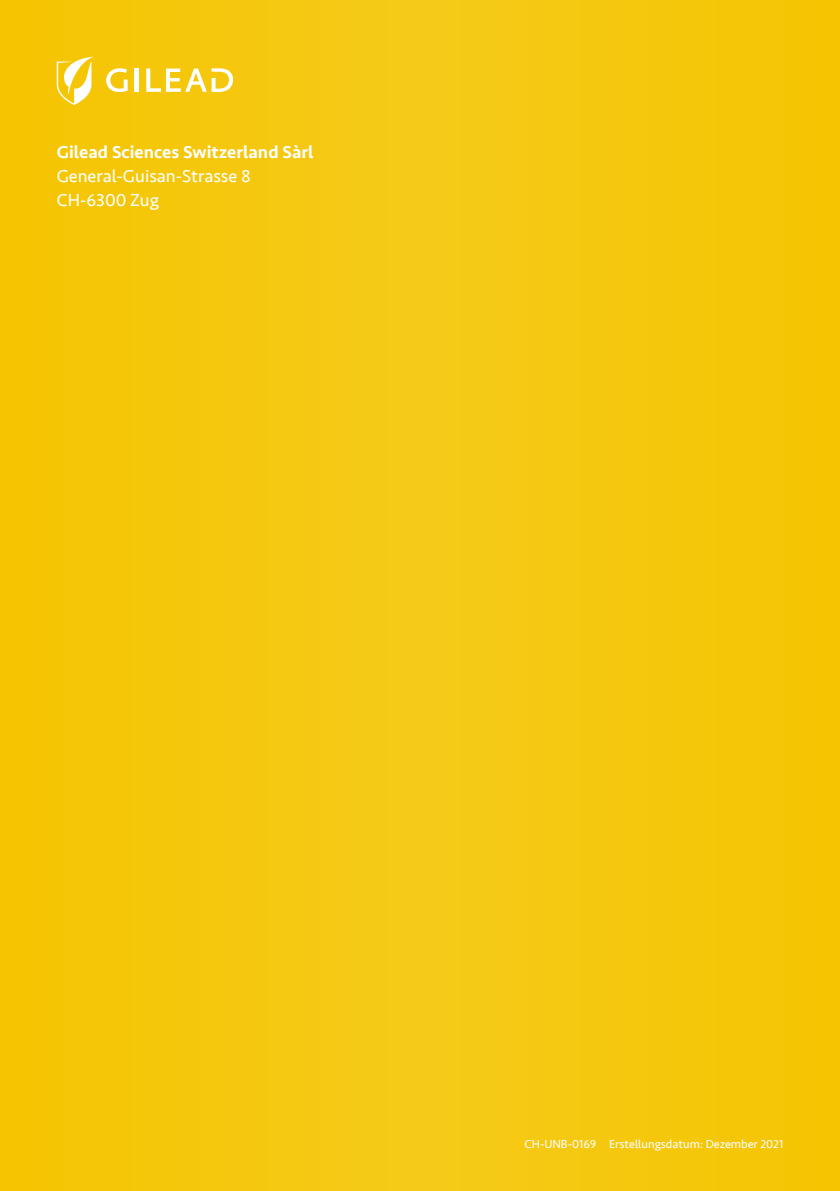
<style>
.page{position:relative;width:840px;height:1191px;background:#fff}
.page>*{position:absolute;margin:0;border:0;box-sizing:border-box;transform-origin:0 0}
.t1{font:18px/24px "Seravek";color:#fff}
.t2{font:500 18px "Seravek";color:#fff}
.t3{font:12px "Seravek";color:#fff}
</style>
<div class="page">
<div style="left:0;top:0;width:839px;height:1191px;background:#f5c70d"></div>
<svg style="left:106px;top:68px;width:21px;height:24px"></svg>
<hr style="left:134px;top:69px;width:4px;height:23px;background:#fff">
<svg style="left:146px;top:68px;width:87px;height:24px"></svg>
<svg style="left:57px;top:57px;width:36px;height:48px"></svg>
<h1 class="t2" style="left:57px;top:141px;width:258px">Gilead Sciences Switzerland Sàrl</h1>
<h1 class="t1" style="left:57px;top:164px;width:195px">General-Guisan-Strasse 8<br>CH-6300 Zug</h1>
<p class="t3" style="left:524px;top:1135px;width:260px">CH-UNB-0169 Erstellungsdatum: Dezember 2021</p>
</div>
